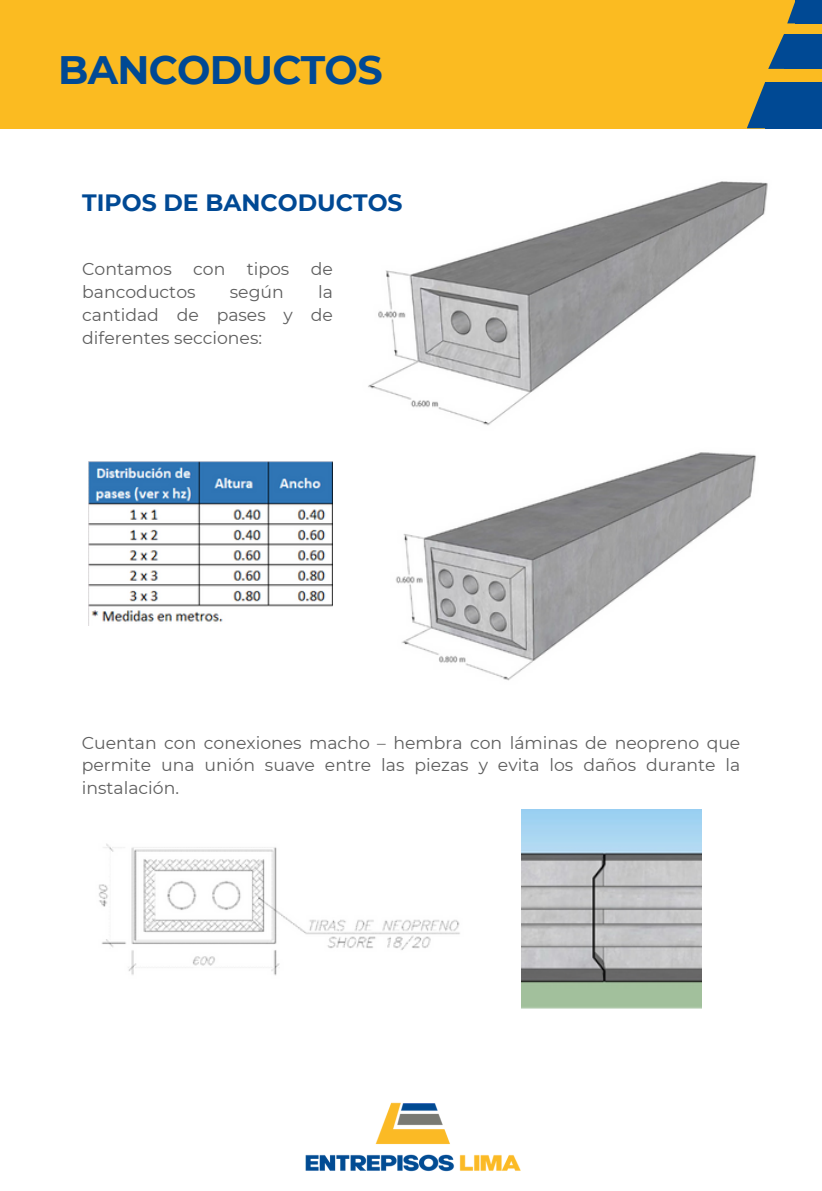
<style>
.page{position:relative;width:822px;height:1191px;background:#fff}
.page>*{position:absolute;margin:0;border:0;box-sizing:border-box;transform-origin:0 0}
.t1{font:700 39.6px "Montserrat";letter-spacing:-.02em;color:#004994}
.t2{font:700 23.6px "Montserrat";color:#004994}
.t3{font:17.2px/23px "Montserrat";color:#5e5e5e;text-align:justify}
</style>
<div class="page">
<img style="left:395px;top:452px;width:361px;height:229px">
<img style="left:368px;top:181px;width:400px;height:245px">
<div style="left:0;top:0;width:822px;height:128px;background:#fbbb21"></div>
<svg style="left:787px;top:2px;width:8px;height:21px"></svg>
<div style="left:795px;top:0;width:27px;height:23px;background:#004994"></div>
<svg style="left:768px;top:34px;width:16px;height:35px"></svg>
<div style="left:784px;top:34px;width:38px;height:35px;background:#004994"></div>
<svg style="left:747px;top:82px;width:18px;height:46px"></svg>
<div style="left:765px;top:82px;width:57px;height:46px;background:#004994"></div>
<img style="left:305px;top:1102px;width:216px;height:70px">
<img style="left:88px;top:462px;width:245px;height:163px">
<img style="left:99px;top:843px;width:361px;height:133px">
<img style="left:521px;top:809px;width:180px;height:200px">
<p class="t1" style="left:58px;top:45px;width:326px">BANCODUCTOS</p>
<p class="t2" style="left:82px;top:188px;width:322px">TIPOS DE BANCODUCTOS</p>
<p class="t3" style="left:82px;top:258px;width:252px">Contamos con tipos de bancoductos</p>
<p class="t3" style="left:82px;top:281px;width:252px;text-indent:236px">la cantidad de pases y de diferentes secciones:</p>
<p class="t3" style="left:230px;top:281px;width:55px">según</p>
<p class="t3" style="left:82px;top:731px;width:660px">Cuentan con conexiones macho – hembra con láminas de neopreno que permite una unión suave entre las piezas y evita los daños durante la instalación.</p>
</div>
